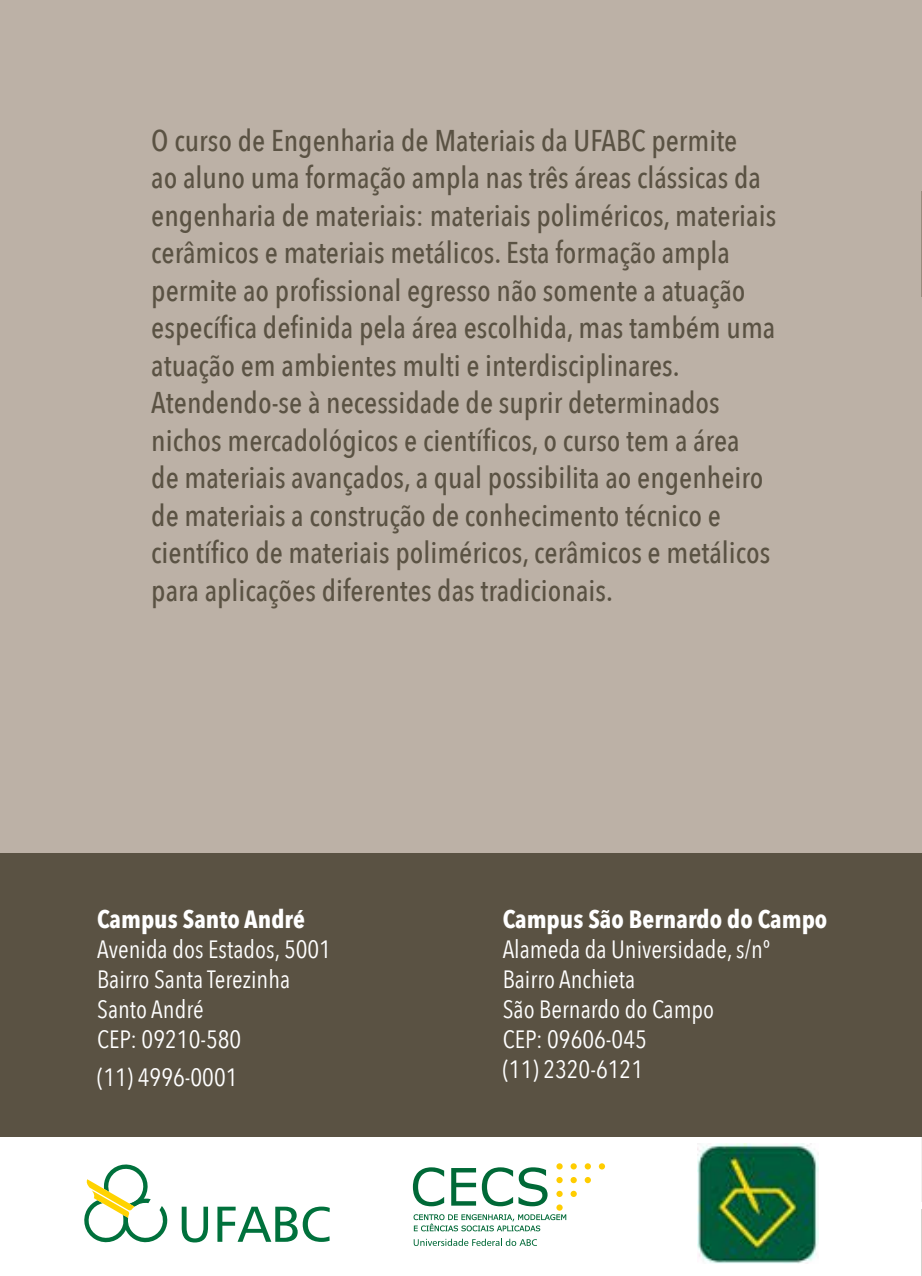
<style>
.page{position:relative;width:922px;height:1276px;background:#fff}
.page>*{position:absolute;margin:0;border:0;box-sizing:border-box;transform-origin:0 0}
.t1{font:51.75px "Verdana";color:#006937}
.t2{font:500 30px/37.5px "Avenir Next Condensed";color:#5a5243}
.t3{font:25px/30px "Avenir Next Condensed";color:#fff}
.t4{font:700 25px "Avenir Next Condensed";color:#fff}
</style>
<div class="page">
<div style="left:0;top:0;width:921px;height:977px;background:#bcb1a6"></div>
<hr style="left:920px;top:1208px;width:1px;height:68px;background:#726855">
<hr style="left:920px;top:1095px;width:1px;height:106px;background:#726855">
<hr style="left:920px;top:191px;width:1px;height:106px;background:#726855">
<div style="left:0;top:853px;width:921px;height:283px;background:#5a5243"></div>
<svg style="left:556px;top:1163px;width:6px;height:6px"></svg>
<svg style="left:556px;top:1177px;width:6px;height:6px"></svg>
<div style="left:556px;top:1190px;width:6px;height:7px;background:#ffcd00;border-radius:50%"></div>
<svg style="left:413px;top:1204px;width:153px;height:27px"></svg>
<svg style="left:570px;top:1190px;width:6px;height:7px"></svg>
<svg style="left:570px;top:1177px;width:6px;height:6px"></svg>
<svg style="left:584px;top:1177px;width:6px;height:6px"></svg>
<svg style="left:570px;top:1163px;width:6px;height:6px"></svg>
<svg style="left:584px;top:1163px;width:6px;height:6px"></svg>
<div style="left:598px;top:1163px;width:7px;height:6px;background:#ffcd00;border-radius:50%"></div>
<svg style="left:413px;top:1238px;width:124px;height:8px"></svg>
<svg style="left:182px;top:1206px;width:26px;height:36px"></svg>
<svg style="left:217px;top:1206px;width:112px;height:36px"></svg>
<svg style="left:84px;top:1164px;width:84px;height:79px"></svg>
<img style="left:697px;top:1143px;width:121px;height:120px">
<p class="t2" style="left:151px;top:121px;width:626px">O curso de Engenharia de Materiais da UFABC permite<br>ao aluno uma formação ampla nas três áreas clássicas da engenharia de materiais: materiais poliméricos, materiais cerâmicos e materiais metálicos. Esta formação ampla permite ao profissional egresso não somente a atuação específica definida pela área escolhida, mas também uma atuação em ambientes multi e interdisciplinares.<br>Atendendo-se à necessidade de suprir determinados nichos mercadológicos e científicos, o curso tem a área<br>de materiais avançados, a qual possibilita ao engenheiro de materiais a construção de conhecimento técnico e científico de materiais poliméricos, cerâmicos e metálicos para aplicações diferentes das tradicionais.</p>
<p class="t4" style="left:97px;top:904px;width:209px">Campus Santo André</p>
<p class="t3" style="left:97px;top:933px;width:235px">Avenida dos Estados, 5001<br>Bairro Santa Terezinha<br>Santo André<br>CEP: 09210-580</p>
<p class="t3" style="left:97px;top:1061px;width:142px">(11) 4996-0001</p>
<p class="t4" style="left:502px;top:904px;width:326px">Campus São Bernardo do Campo</p>
<p class="t3" style="left:502px;top:933px;width:269px">Alameda da Universidade, s/nº<br>Bairro Anchieta<br>São Bernardo do Campo<br>CEP: 09606-045<br>(11) 2320-6121</p>
<h1 class="t1" style="left:410px;top:1154px;width:142px">CECS</h1>
</div>
